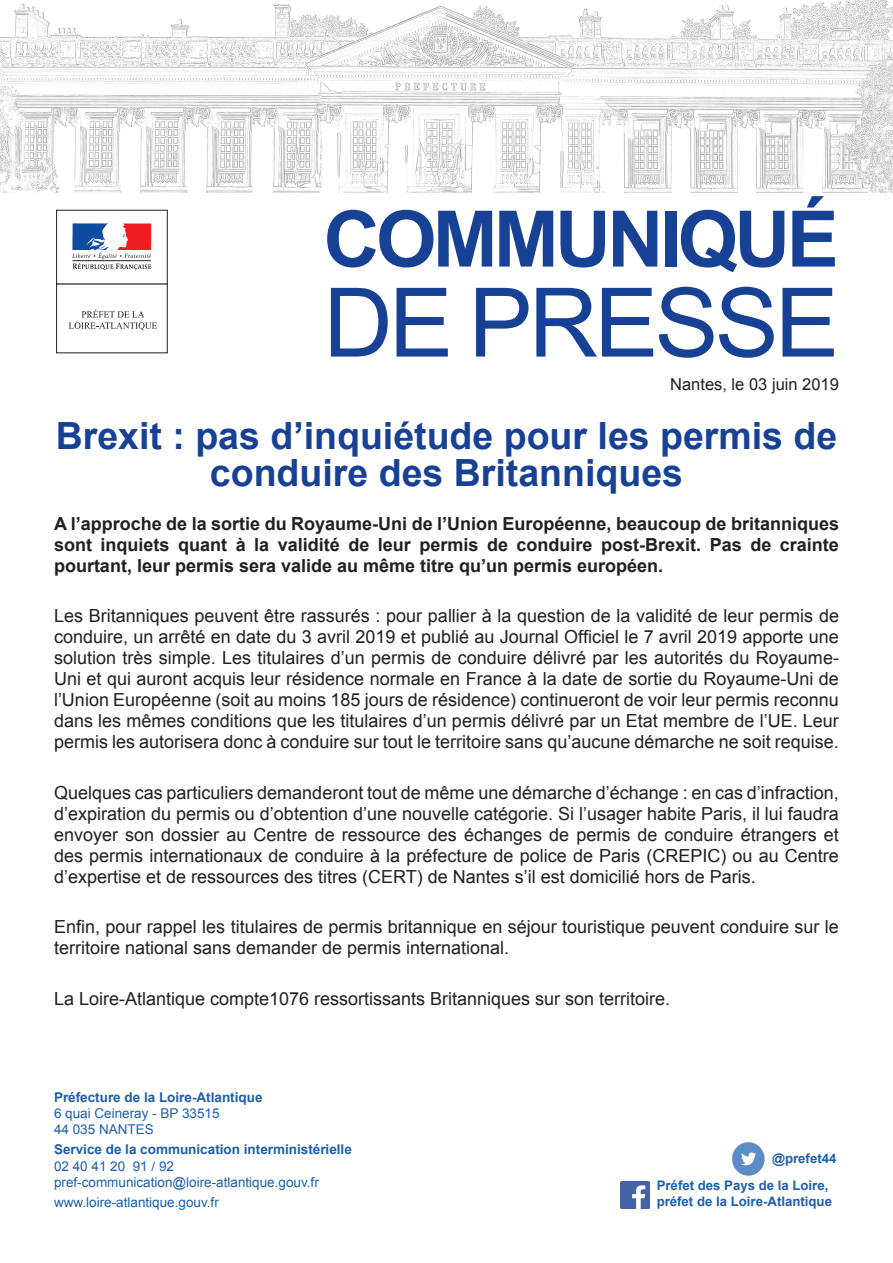
<style>
.page{position:relative;width:893px;height:1263px;background:#fff}
.page>*{position:absolute;margin:0;border:0;box-sizing:border-box;transform-origin:0 0}
.t1{font:96px "Arial";letter-spacing:-.04em;color:#174195}
.t2{font:700 78px "Arial";letter-spacing:-.05em;color:#174195}
.t3{font:700 37.5px/37.5px "Arial";color:#174195;text-align:center}
.t4{font:18px/21px "Arial";color:#231f20;text-align:justify}
.t5{font:700 18px/21px "Arial";color:#231f20;text-align:justify}
.t6{font:16.5px "Arial";color:#231f20}
.t7{font:13.5px "Arial";color:#1d5fad}
.t8{font:700 13.5px "Arial";color:#1d5fad}
.t9{font:700 13.2px/15.9px "Arial";color:#1d5fad}
</style>
<div class="page">
<img style="left:0;top:0;width:893px;height:192px">
<div style="left:56px;top:210px;width:112px;height:75px;border:1px solid #231f20"></div>
<div style="left:56px;top:284px;width:112px;height:69px;border:1px solid #231f20"></div>
<svg style="left:69px;top:309px;width:88px;height:21px"></svg>
<svg style="left:72px;top:224px;width:79px;height:46px"></svg>
<img style="left:620px;top:1181px;width:30px;height:28px">
<img style="left:732px;top:1142px;width:33px;height:34px">
<p class="t2" style="left:323px;top:187px;width:517px">COMMUNIQUÉ</p>
<p class="t1" style="left:323px;top:260px;width:517px">DE PRESSE</p>
<p class="t6" style="left:670px;top:373px;width:170px">Nantes, le 03 juin 2019</p>
<p class="t3" style="left:56px;top:418px;width:783px">Brexit : pas d’inquiétude pour les permis de conduire des Britanniques</p>
<p class="t5" style="left:54px;top:513px;width:786px">A l’approche de la sortie du Royaume-Uni de l’Union Européenne, beaucoup de britanniques sont inquiets quant à la validité de leur permis de conduire post-Brexit. Pas de crainte pourtant, leur permis sera valide au même titre qu’un permis européen.</p>
<p class="t4" style="left:54px;top:606px;width:786px">Les Britanniques peuvent être rassurés : pour pallier à la question de la validité de leur permis de conduire, un arrêté en date du 3 avril 2019 et publié au Journal Officiel le 7 avril 2019 apporte une solution très simple. Les titulaires d’un permis de conduire délivré par les autorités du Royaume-Uni et qui auront acquis leur résidence normale en France à la date de sortie du Royaume-Uni de l’Union Européenne (soit au moins 185 jours de résidence) continueront de voir leur permis reconnu dans les mêmes conditions que les titulaires d’un permis délivré par un Etat membre de l’UE. Leur permis les autorisera donc à conduire sur tout le territoire sans qu’aucune démarche ne soit requise.</p>
<p class="t4" style="left:54px;top:782px;width:786px">Quelques cas particuliers demanderont tout de même une démarche d’échange : en cas d’infraction, d’expiration du permis ou d’obtention d’une nouvelle catégorie. Si l’usager habite Paris, il lui faudra envoyer son dossier au Centre de ressource des échanges de permis de conduire étrangers et des permis internationaux de conduire à la préfecture de police de Paris (CREPIC) ou au Centre d’expertise et de ressources des titres (CERT) de Nantes s’il est domicilié hors de Paris.</p>
<p class="t4" style="left:54px;top:917px;width:786px">Enfin, pour rappel les titulaires de permis britannique en séjour touristique peuvent conduire sur le territoire national sans demander de permis international.</p>
<p class="t4" style="left:54px;top:988px;width:618px">La Loire-Atlantique compte1076 ressortissants Britanniques sur son territoire.</p>
<p class="t8" style="left:54px;top:1088px;width:210px">Préfecture de la Loire-Atlantique</p>
<p class="t7" style="left:54px;top:1104px;width:167px">6 quai Ceineray - BP 33515</p>
<p class="t7" style="left:54px;top:1120px;width:101px">44 035 NANTES</p>
<p class="t8" style="left:54px;top:1141px;width:299px">Service de la communication interministérielle</p>
<p class="t7" style="left:54px;top:1157px;width:122px">02 40 41 20 91 / 92</p>
<p class="t7" style="left:54px;top:1173px;width:266px">pref-communication@loire-atlantique.gouv.fr</p>
<p class="t7" style="left:54px;top:1194px;width:166px">www.loire-atlantique.gouv.fr</p>
<p class="t9" style="left:772px;top:1151px;width:66px">@prefet44</p>
<p class="t9" style="left:657px;top:1178px;width:177px">Préfet des Pays de la Loire, préfet de la Loire-Atlantique</p>
</div>
